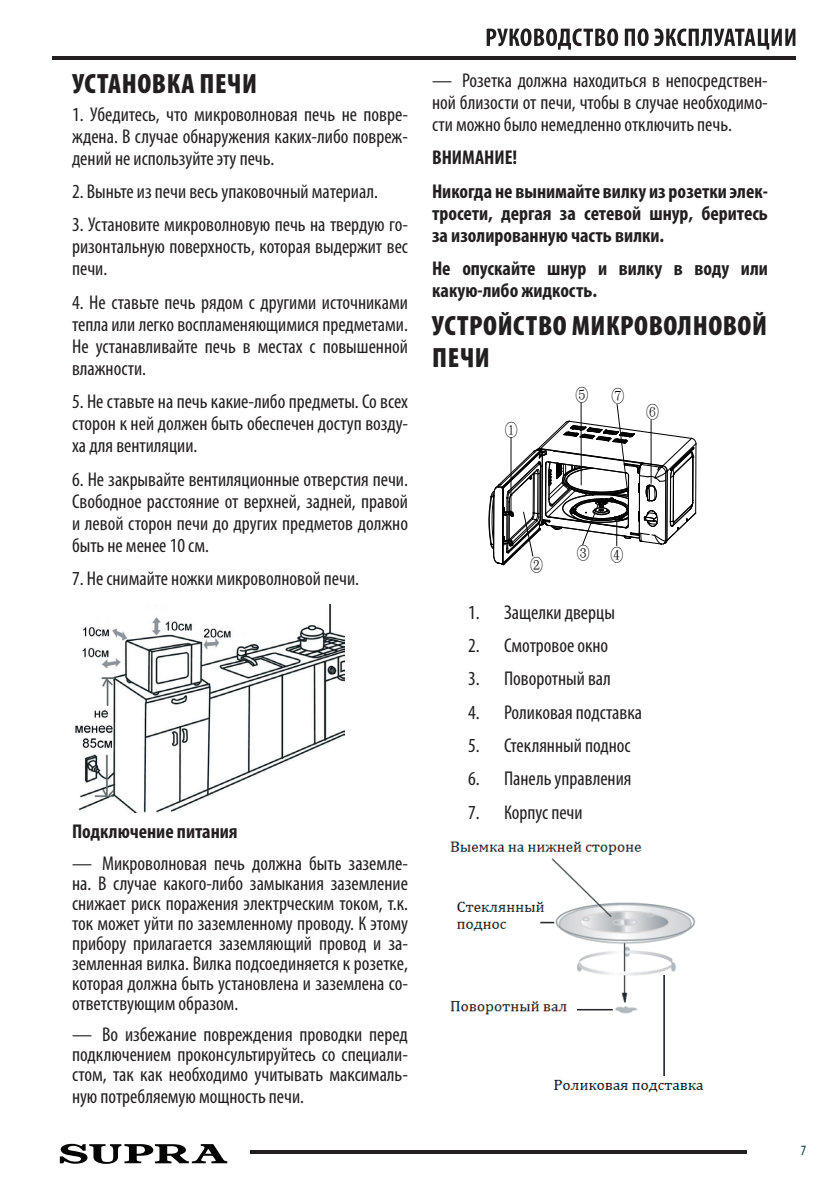
<style>
.page{position:relative;width:840px;height:1191px;background:#fff}
.page>*{position:absolute;margin:0;border:0;box-sizing:border-box;transform-origin:0 0}
.t1{font:900 condensed 28px/32px "Myriad Pro";letter-spacing:.02em;color:#231f20}
.t2{font:condensed 20px/22px "Myriad Pro";color:#231f20;text-align:justify}
.t3{font:700 condensed 20px/22px "Myriad Pro";color:#231f20;text-align:justify}
.t4{font:17.2px "Sim Sun";color:#000;scale:.75 1}
.t5{font:condensed 14.2px "Myriad Pro";color:#013d59}
</style>
<div class="page">
<svg style="left:486px;top:28px;width:131px;height:22px"></svg>
<svg style="left:624px;top:28px;width:171px;height:22px"></svg>
<hr style="left:52px;top:56px;width:743px;height:3px;background:#231f20">
<hr style="left:249px;top:1150px;width:496px;height:4px;background:#231f20">
<svg style="left:60px;top:1143px;width:167px;height:20px"></svg>
<img style="left:75px;top:604px;width:270px;height:209px">
<img style="left:450px;top:841px;width:254px;height:252px">
<hr style="left:580px;top:403px;width:1px;height:82px;background:#000">
<hr style="left:695px;top:444px;width:1px;height:69px;background:#000">
<svg style="left:488px;top:404px;width:207px;height:161px"></svg>
<h1 class="t1" style="left:72px;top:67px;width:186px">УСТАНОВКА ПЕЧИ</h1>
<p class="t2" style="left:72px;top:103px;width:337px">1. Убедитесь, что микроволновая печь не повре&shy;ждена. В случае обнаружения каких-либо повреж&shy;дений не используйте эту печь.</p>
<p class="t2" style="left:72px;top:180px;width:307px">2. Выньте из печи весь упаковочный материал.</p>
<p class="t2" style="left:72px;top:213px;width:337px">3. Установите микроволновую печь на твердую го&shy;ризонтальную поверхность, которая выдержит вес печи.</p>
<p class="t2" style="left:72px;top:291px;width:337px">4. Не ставьте печь рядом с другими источниками тепла или легко воспламеняющимися предметами.<br>Не устанавливайте печь в местах с повышенной влажности.</p>
<p class="t2" style="left:72px;top:390px;width:337px">5. Не ставьте на печь какие-либо предметы. Со всех сторон к ней должен быть обеспечен доступ возду&shy;ха для вентиляции.</p>
<p class="t2" style="left:72px;top:468px;width:337px">6. Не закрывайте вентиляционные отверстия печи.<br>Свободное расстояние от верхней, задней, правой и левой сторон печи до других предметов должно быть не менее 10 см.</p>
<p class="t2" style="left:72px;top:567px;width:288px">7. Не снимайте ножки микроволновой печи.</p>
<p class="t3" style="left:72px;top:820px;width:167px">Подключение питания</p>
<p class="t2" style="left:72px;top:853px;width:337px;line-height:20px">— Микроволновая печь должна быть заземле&shy;на. В случае какого-либо замыкания заземление снижает риск поражения электрческим током, т.к. ток может уйти по заземленному проводу. К этому прибору прилагается заземляющий провод и за&shy;земленная вилка. Вилка подсоединяется к розетке, которая должна быть установлена и заземлена со&shy;ответствующим образом.</p>
<p class="t2" style="left:72px;top:1024px;width:337px;line-height:20px">— Во избежание повреждения проводки перед подключением проконсультируйтесь со специали&shy;стом, так как необходимо учитывать максималь-</p>
<p class="t2" style="left:72px;top:1085px;width:233px">ную потребляемую мощность печи.</p>
<p class="t2" style="left:432px;top:69px;width:337px">— Розетка должна находиться в непосредствен&shy;ной близости от печи, чтобы в случае необходимо&shy;сти можно было немедленно отключить печь.</p>
<p class="t3" style="left:432px;top:146px;width:87px">ВНИМАНИЕ!</p>
<p class="t3" style="left:432px;top:180px;width:337px">Никогда не вынимайте вилку из розетки элек&shy;тросети, дергая за сетевой шнур, беритесь за изолированную часть вилки.</p>
<p class="t3" style="left:432px;top:257px;width:337px">Не опускайте шнур и вилку в воду или какую-либо жидкость.</p>
<h1 class="t1" style="left:432px;top:309px;width:336px">УСТРОЙСТВО МИКРОВОЛНОВОЙ<br>ПЕЧИ</h1>
<p class="t4" style="left:504px;top:421px;width:19px">①</p>
<p class="t4" style="left:575px;top:386px;width:19px">⑤</p>
<p class="t4" style="left:611px;top:387px;width:19px">⑦</p>
<p class="t4" style="left:645px;top:403px;width:19px">⑥</p>
<p class="t4" style="left:530px;top:556px;width:19px">②</p>
<p class="t4" style="left:576px;top:545px;width:63px">③ ④</p>
<p class="t2" style="left:468px;top:601px;width:148px">1. Защелки дверцы</p>
<p class="t2" style="left:468px;top:634px;width:142px">2. Смотровое окно</p>
<p class="t2" style="left:468px;top:667px;width:144px">3. Поворотный вал</p>
<p class="t2" style="left:468px;top:701px;width:176px">4. Роликовая подставка</p>
<p class="t2" style="left:468px;top:734px;width:164px">5. Стеклянный поднос</p>
<p class="t2" style="left:468px;top:767px;width:165px">6. Панель управления</p>
<p class="t2" style="left:468px;top:801px;width:116px">7. Корпус печи</p>
<p class="t5" style="left:800px;top:1141px;width:7px">7</p>
</div>
